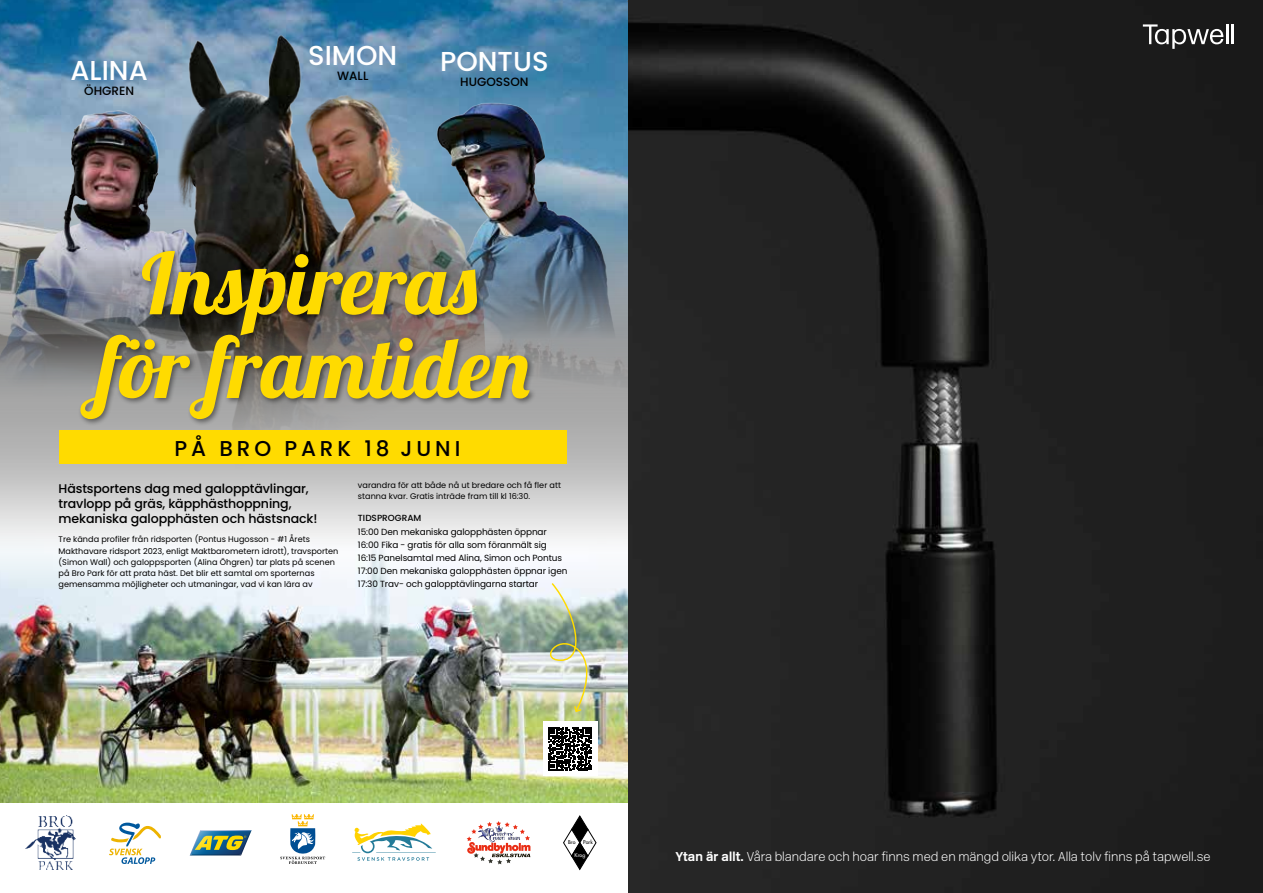
<style>
.page{position:relative;width:1263px;height:893px;background:#fff}
.page>*{position:absolute;margin:0;border:0;box-sizing:border-box;transform-origin:0 0}
.t1{font:84.45px/83.7px "Lobster";color:#ffdb00;text-align:center}
.t2{font:500 27.45px "Poppins";color:#fff}
.t3{font:500 21.45px "Poppins";letter-spacing:.18em;color:#000}
.t4{font:12.75px "New Rail Alphabet White";color:#fff}
.t5{font:500 12.6px/15.1px "Poppins";letter-spacing:-.01em;color:#000}
.t6{font:500 12px "Poppins";color:#000}
.t7{font:8.85px/13px "Poppins";letter-spacing:-.01em;color:#000}
.t8{font:500 8.85px "Poppins";color:#000}
.t9{font:8.1px/11.1px "Poppins";color:#000}
.t10{font:5.25px "Futura LT";color:#000}
.t11{font:5.25px "Futura LT";color:#fff}
.s1{font-family:"New Rail Alphabet";font-weight:700}
</style>
<div class="page">
<img style="left:0;top:0;width:628px;height:168px">
<img style="left:0;top:77px;width:139px;height:91px">
<img style="left:494px;top:80px;width:128px;height:88px">
<img style="left:139px;top:34px;width:355px;height:134px">
<img style="left:0;top:168px;width:628px;height:151px">
<svg style="left:0;top:319px;width:628px;height:552px"></svg>
<img style="left:0;top:520px;width:628px;height:282px">
<div style="left:543px;top:722px;width:54px;height:54px;background:#fff"></div>
<svg style="left:548px;top:727px;width:44px;height:44px"></svg>
<svg style="left:467px;top:821px;width:63px;height:43px"></svg>
<svg style="left:190px;top:830px;width:62px;height:25px"></svg>
<img style="left:24px;top:816px;width:51px;height:53px">
<svg style="left:563px;top:816px;width:33px;height:54px"></svg>
<svg style="left:109px;top:823px;width:52px;height:41px"></svg>
<svg style="left:280px;top:814px;width:45px;height:50px"></svg>
<div style="left:341px;top:812px;width:106px;height:51px;background:#fff"></div>
<svg style="left:352px;top:823px;width:84px;height:38px"></svg>
<img style="left:536px;top:581px;width:64px;height:132px">
<div style="left:78px;top:249px;width:459px;height:178px;background:#000;opacity:.45"></div>
<div style="left:59px;top:431px;width:507px;height:33px;background:#ffdb00"></div>
<img style="left:628px;top:0;width:635px;height:893px">
<hr style="left:1226px;top:24px;width:2px;height:20px;background:#fff">
<hr style="left:1231px;top:24px;width:3px;height:20px;background:#fff">
<svg style="left:1143px;top:24px;width:80px;height:25px;background:#525252"></svg>
<svg style="left:623px;top:0;width:6px;height:2px"></svg>
<h2 class="t2" style="left:308px;top:40px;width:91px">SIMON</h2>
<h2 class="t2" style="left:70px;top:54px;width:79px">ALINA</h2>
<h3 class="t6" style="left:337px;top:69px;width:33px">WALL</h3>
<h3 class="t6" style="left:84px;top:84px;width:51px">ÖHGREN</h3>
<h2 class="t2" style="left:440px;top:45px;width:110px">PONTUS</h2>
<h3 class="t6" style="left:460px;top:75px;width:70px">HUGOSSON</h3>
<h1 class="t1" style="left:98px;top:251px;width:436px">Inspireras för framtiden</h1>
<h3 class="t3" style="left:175px;top:436px;width:287px">PÅ BRO PARK 18 JUNI</h3>
<p class="t9" style="left:358px;top:480px;width:205px">varandra för att både nå ut bredare och få fler att stanna kvar. Gratis inträde fram till kl 16:30.</p>
<p class="t8" style="left:358px;top:513px;width:65px">TIDSPROGRAM</p>
<p class="t7" style="left:358px;top:525px;width:211px">15:00 Den mekaniska galopphästen öppnar 16:00 Fika - gratis för alla som föranmält sig 16:15 Panelsamtal med Alina, Simon och Pontus 17:00 Den mekaniska galopphästen öppnar igen 17:30 Trav- och galopptävlingarna startar</p>
<h3 class="t5" style="left:59px;top:481px;width:260px">Hästsportens dag med galopptävlingar, travlopp på gräs, käpphästhoppning, mekaniska galopphästen och hästsnack!</h3>
<p class="t9" style="left:59px;top:534px;width:281px">Tre kända profiler från ridsporten (Pontus Hugosson - #1 Årets Makthavare ridsport 2023, enligt Maktbarometern idrott), travsporten (Simon Wall) och galoppsporten (Alina Öhgren) tar plats på scenen på Bro Park för att prata häst. Det blir ett samtal om sporternas gemensamma möjligheter och utmaningar, vad vi kan lära av</p>
<p class="t10" style="left:568px;top:839px;width:9px">Bro</p>
<p class="t10" style="left:583px;top:839px;width:11px">Park</p>
<p class="t11" style="left:575px;top:852px;width:12px">Krog</p>
<h3 class="t4" style="left:675px;top:848px;width:537px"><span class="s1">Ytan är allt.</span> Våra blandare och hoar finns med en mängd olika ytor. Alla tolv finns på tapwell.se</h3>
</div>
